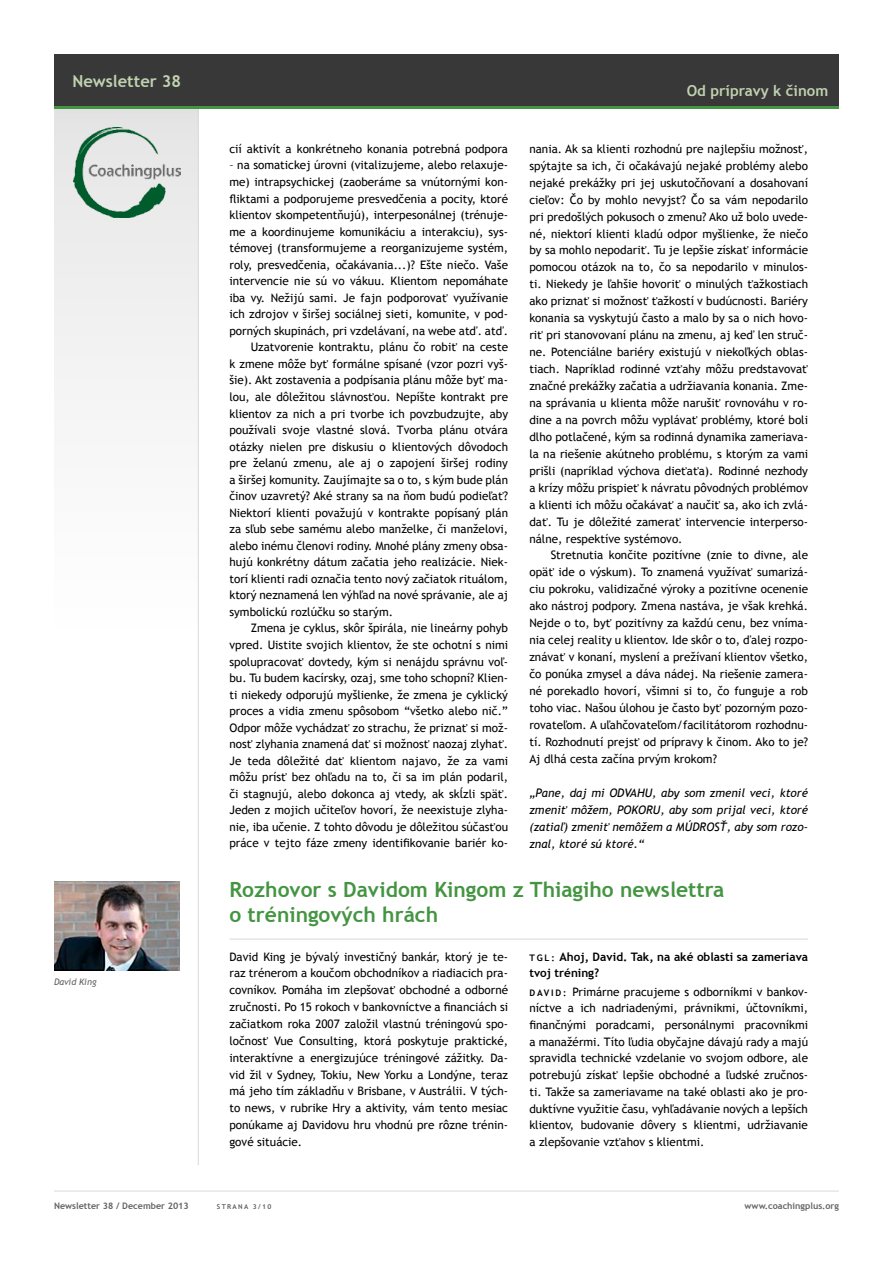
<style>
.page{position:relative;width:893px;height:1263px;background:#fff}
.page>*{position:absolute;margin:0;border:0;box-sizing:border-box;transform-origin:0 0}
.t1{font:700 21px/25.2px "Trebuchet MS";color:#449542}
.t2{font:700 16.5px "Trebuchet MS";color:#c0d2b0}
.t3{font:700 15px "Trebuchet MS";color:#c0d2b0}
.t4{font:11.7px/17px "Trebuchet MS";color:#000;text-align:justify}
.t5{font:italic 11.7px/17px "Trebuchet MS";color:#000;text-align:justify}
.t6{font:700 11.7px/16.6px "Trebuchet MS";color:#000}
.t7{font:700 9px "Trebuchet MS";color:#636362}
.t8{font:italic 9px "Trebuchet MS";color:#636362}
.t9{font:700 6.75px "Trebuchet MS";letter-spacing:.2em;color:#636362}
.s1{font-size:9px}
.s2{font-weight:700;font-size:9px}
</style>
<div class="page">
<div style="left:54px;top:106px;width:145px;height:525px;background:linear-gradient(to bottom,#e5e5e5,#fff)"></div>
<hr style="left:54px;top:1191px;width:785px;height:1px;background:#dadad9">
<hr style="left:198px;top:108px;width:1px;height:1057px;background:#dadad9">
<div style="left:54px;top:54px;width:785px;height:53px;background:#383838"></div>
<hr style="left:54px;top:106px;width:785px;height:3px;background:#449542">
<img style="left:74px;top:127px;width:106px;height:91px">
<hr style="left:229px;top:939px;width:579px;height:1px;background:#dadad9">
<img style="left:54px;top:881px;width:126px;height:89px">
<h2 class="t2" style="left:72px;top:70px;width:110px">Newsletter 38</h2>
<p class="t8" style="left:54px;top:977px;width:44px">David King</p>
<p class="t3" style="left:687px;top:81px;width:143px">Od prípravy k činom</p>
<p class="t4" style="left:529px;top:140px;width:280px">nania. Ak sa klienti rozhodnú pre najlepšiu možnosť, spýtajte sa ich, či očakávajú nejaké problémy alebo nejaké prekážky pri jej uskutočňovaní a dosahovaní cieľov: Čo by mohlo nevyjsť? Čo sa vám nepodarilo pri predošlých pokusoch o zmenu? Ako už bolo uvede&shy;né, niektorí klienti kladú odpor myšlienke, že niečo by sa mohlo nepodariť. Tu je lepšie získať informácie pomocou otázok na to, čo sa nepodarilo v minulos&shy;ti. Niekedy je ľahšie hovoriť o minulých ťažkostiach ako priznať si možnosť ťažkostí v budúcnosti. Bariéry konania sa vyskytujú často a malo by sa o nich hovo&shy;riť pri stanovovaní plánu na zmenu, aj keď len struč&shy;ne. Potenciálne bariéry existujú v niekoľkých oblas&shy;tiach. Napríklad rodinné vzťahy môžu predstavovať značné prekážky začatia a udržiavania konania. Zme&shy;na správania u klienta môže narušiť rovnováhu v ro&shy;dine a na povrch môžu vyplávať problémy, ktoré boli dlho potlačené, kým sa rodinná dynamika zameriava&shy;la na riešenie akútneho problému, s ktorým za vami prišli (napríklad výchova dieťaťa). Rodinné nezhody a krízy môžu prispieť k návratu pôvodných problémov a klienti ich môžu očakávať a naučiť sa, ako ich zvlá&shy;dať. Tu je dôležité zamerať intervencie interperso&shy;nálne, respektíve systémovo.</p>
<p class="t4" style="left:529px;top:547px;width:280px;text-indent:21px">Stretnutia končite pozitívne (znie to divne, ale opäť ide o výskum). To znamená využívať sumarizá&shy;ciu pokroku, validizačné výroky a pozitívne ocenenie ako nástroj podpory. Zmena nastáva, je však krehká.<br>Nejde o to, byť pozitívny za každú cenu, bez vníma&shy;nia celej reality u klientov. Ide skôr o to, ďalej rozpo&shy;znávať v konaní, myslení a prežívaní klientov všetko, čo ponúka zmysel a dáva nádej. Na riešenie zamera&shy;né porekadlo hovorí, všimni si to, čo funguje a rob toho viac. Našou úlohou je často byť pozorným pozo&shy;rovateľom. A uľahčovateľom/facilitátorom rozhodnu&shy;tí. Rozhodnutí prejsť od prípravy k činom. Ako to je?<br>Aj dlhá cesta začína prvým krokom?</p>
<p class="t5" style="left:529px;top:784px;width:280px">„Pane, daj mi ODVAHU, aby som zmenil veci, ktoré zmeniť môžem, POKORU, aby som prijal veci, ktoré (zatiaľ) zmeniť nemôžem a MÚDROSŤ, aby som rozo&shy;znal, ktoré sú ktoré.“</p>
<h1 class="t1" style="left:229px;top:876px;width:496px">Rozhovor s Davidom Kingom z Thiagiho newslettra o tréningových hrách</h1>
<p class="t4" style="left:229px;top:948px;width:280px">David King je bývalý investičný bankár, ktorý je te&shy;raz trénerom a koučom obchodníkov a riadiacich pra&shy;covníkov. Pomáha im zlepšovať obchodné a odborné zručnosti. Po 15 rokoch v bankovníctve a financiách si začiatkom roka 2007 založil vlastnú tréningovú spo&shy;ločnosť Vue Consulting, ktorá poskytuje praktické, interaktívne a energizujúce tréningové zážitky. Da&shy;vid žil v Sydney, Tokiu, New Yorku a Londýne, teraz má jeho tím základňu v Brisbane, v Austrálii. V tých&shy;to news, v rubrike Hry a aktivity, vám tento mesiac ponúkame aj Davidovu hru vhodnú pre rôzne trénin&shy;gové situácie.</p>
<p class="t6" style="left:529px;top:948px;width:280px"><span class="s1">T G L :</span> Ahoj, David. Tak, na aké oblasti sa zameriava tvoj tréning?</p>
<p class="t4" style="left:229px;top:140px;width:280px">cií aktivít a konkrétneho konania potrebná podpora</p>
<p class="t4" style="left:229px;top:157px;width:280px">– na somatickej úrovni (vitalizujeme, alebo relaxuje-</p>
<p class="t4" style="left:229px;top:174px;width:280px">me) intrapsychickej (zaoberáme sa vnútornými kon-</p>
<p class="t4" style="left:229px;top:190px;width:280px">fliktami a podporujeme presvedčenia a pocity, ktoré</p>
<p class="t4" style="left:229px;top:207px;width:280px">klientov skompetentňujú), interpesonálnej (trénuje-</p>
<p class="t4" style="left:229px;top:223px;width:280px">me a koordinujeme komunikáciu a interakciu), sys-</p>
<p class="t4" style="left:229px;top:240px;width:280px">témovej (transformujeme a reorganizujeme systém,</p>
<p class="t4" style="left:229px;top:256px;width:280px">roly, presvedčenia, očakávania...)? Ešte niečo. Vaše</p>
<p class="t4" style="left:229px;top:273px;width:280px">intervencie nie sú vo vákuu. Klientom nepomáhate</p>
<p class="t4" style="left:229px;top:289px;width:280px">iba vy. Nežijú sami. Je fajn podporovať využívanie</p>
<p class="t4" style="left:229px;top:306px;width:280px">ich zdrojov v širšej sociálnej sieti, komunite, v pod-</p>
<p class="t4" style="left:229px;top:322px;width:280px">porných skupinách, pri vzdelávaní, na webe atď. atď.</p>
<p class="t4" style="left:251px;top:339px;width:259px">Uzatvorenie kontraktu, plánu čo robiť na ceste</p>
<p class="t4" style="left:229px;top:355px;width:280px">k zmene môže byť formálne spísané (vzor pozri vyš-</p>
<p class="t4" style="left:229px;top:372px;width:280px">šie). Akt zostavenia a podpísania plánu môže byť ma-</p>
<p class="t4" style="left:229px;top:388px;width:280px">lou, ale dôležitou slávnosťou. Nepíšte kontrakt pre</p>
<p class="t4" style="left:229px;top:405px;width:280px">klientov za nich a pri tvorbe ich povzbudzujte, aby</p>
<p class="t4" style="left:229px;top:422px;width:280px">používali svoje vlastné slová. Tvorba plánu otvára</p>
<p class="t4" style="left:229px;top:438px;width:280px">otázky nielen pre diskusiu o klientových dôvodoch</p>
<p class="t4" style="left:229px;top:455px;width:280px">pre želanú zmenu, ale aj o zapojení širšej rodiny</p>
<p class="t4" style="left:229px;top:471px;width:280px">a širšej komunity. Zaujímajte sa o to, s kým bude plán</p>
<p class="t4" style="left:229px;top:488px;width:280px">činov uzavretý? Aké strany sa na ňom budú podieľať?</p>
<p class="t4" style="left:229px;top:504px;width:280px">Niektorí klienti považujú v kontrakte popísaný plán</p>
<p class="t4" style="left:229px;top:521px;width:280px">za sľub sebe samému alebo manželke, či manželovi,</p>
<p class="t4" style="left:229px;top:537px;width:280px">alebo inému členovi rodiny. Mnohé plány zmeny obsa-</p>
<p class="t4" style="left:229px;top:554px;width:280px">hujú konkrétny dátum začatia jeho realizácie. Niek-</p>
<p class="t4" style="left:229px;top:570px;width:280px">torí klienti radi označia tento nový začiatok rituálom,</p>
<p class="t4" style="left:229px;top:587px;width:280px">ktorý neznamená len výhľad na nové správanie, ale aj</p>
<p class="t4" style="left:229px;top:603px;width:165px">symbolickú rozlúčku so starým.</p>
<p class="t4" style="left:251px;top:620px;width:259px">Zmena je cyklus, skôr špirála, nie lineárny pohyb</p>
<p class="t4" style="left:229px;top:636px;width:280px">vpred. Uistite svojich klientov, že ste ochotní s nimi</p>
<p class="t4" style="left:229px;top:653px;width:280px">spolupracovať dovtedy, kým si nenájdu správnu voľ-</p>
<p class="t4" style="left:229px;top:670px;width:280px">bu. Tu budem kacírsky, ozaj, sme toho schopní? Klien-</p>
<p class="t4" style="left:229px;top:686px;width:280px">ti niekedy odporujú myšlienke, že zmena je cyklický</p>
<p class="t4" style="left:229px;top:703px;width:280px">proces a vidia zmenu spôsobom “všetko alebo nič.”</p>
<p class="t4" style="left:229px;top:719px;width:280px">Odpor môže vychádzať zo strachu, že priznať si mož-</p>
<p class="t4" style="left:229px;top:736px;width:280px">nosť zlyhania znamená dať si možnosť naozaj zlyhať.</p>
<p class="t4" style="left:229px;top:752px;width:280px">Je teda dôležité dať klientom najavo, že za vami</p>
<p class="t4" style="left:229px;top:769px;width:280px">môžu prísť bez ohľadu na to, či sa im plán podaril,</p>
<p class="t4" style="left:229px;top:785px;width:280px">či stagnujú, alebo dokonca aj vtedy, ak skĺzli späť.</p>
<p class="t4" style="left:229px;top:802px;width:280px">Jeden z mojich učiteľov hovorí, že neexistuje zlyha-</p>
<p class="t4" style="left:229px;top:818px;width:280px">nie, iba učenie. Z tohto dôvodu je dôležitou súčasťou</p>
<p class="t4" style="left:229px;top:835px;width:280px">práce v tejto fáze zmeny identifikovanie bariér ko-</p>
<p class="t4" style="left:529px;top:983px;width:280px"><span class="s2">D av i d :</span> Primárne pracujeme s odborníkmi v bankov&shy;níctve a ich nadriadenými, právnikmi, účtovníkmi, finančnými poradcami, personálnymi pracovníkmi a manažérmi. Títo ľudia obyčajne dávajú rady a majú spravidla technické vzdelanie vo svojom odbore, ale potrebujú získať lepšie obchodné a ľudské zručnos&shy;ti. Takže sa zameriavame na také oblasti ako je pro&shy;duktívne využitie času, vyhľadávanie nových a lepších klientov, budovanie dôvery s klientmi, udržiavanie a zlepšovanie vzťahov s klientmi.</p>
<p class="t7" style="left:54px;top:1200px;width:136px">Newsletter 38 / December 2013</p>
<p class="t9" style="left:217px;top:1202px;width:56px">strana 3/10</p>
<p class="t7" style="left:745px;top:1200px;width:96px">www.coachingplus.org</p>
</div>
